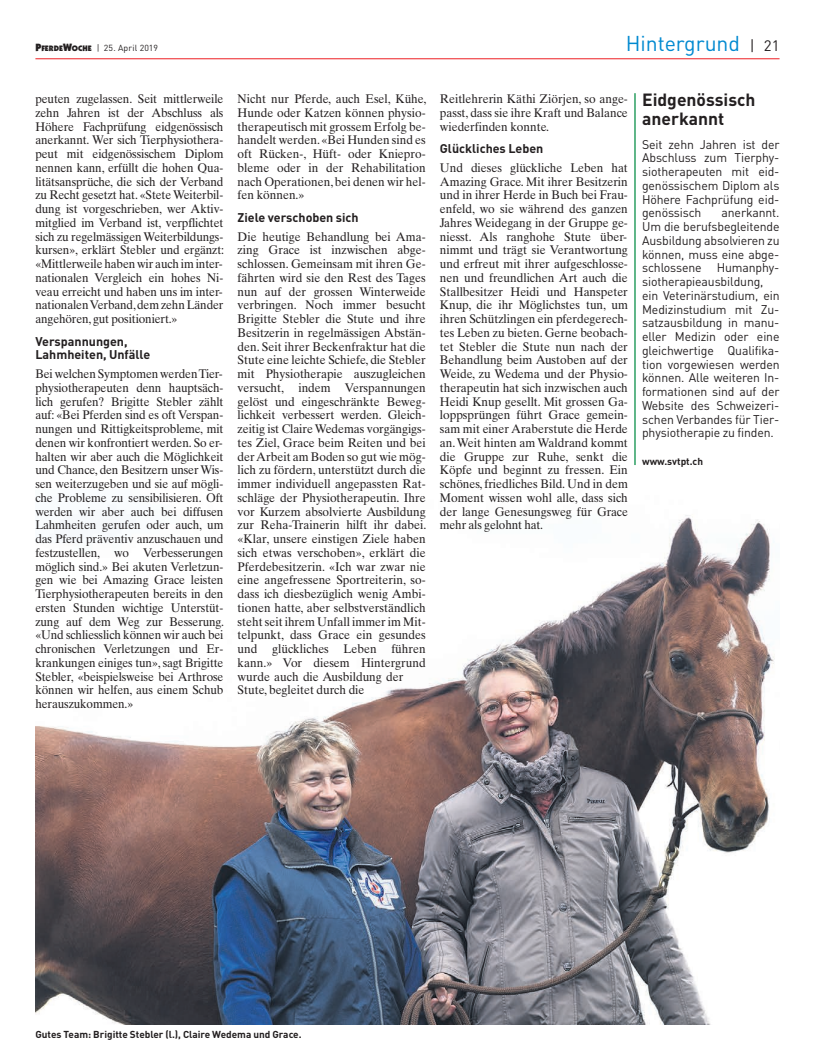
<style>
.page{position:relative;width:815px;height:1063px;background:#fff}
.page>*{position:absolute;margin:0;border:0;box-sizing:border-box;transform-origin:0 0}
.t1{font:21.25px "DIN";color:#0089d0}
.t2{font:700 17.5px/18.8px "DIN";color:#231f20}
.t3{font:12.5px/13.8px "Times Ten";color:#231f20;text-align:justify;scale:.95 1}
.t4{font:12.5px/13.8px "Times Ten";color:#231f20;text-align:justify;scale:.94 1}
.t5{font:12.5px/13.8px "DIN";letter-spacing:-.01em;color:#231f20;text-align:justify}
.t6{font:700 12.5px/13.8px "DIN";color:#231f20}
.t7{font:700 10px "DIN";color:#231f20}
.t8{font:8.75px "DIN";letter-spacing:.025em;color:#231f20}
.s1{font-family:"Itc Kabel";font-weight:900;font-size:10.62px}
.s2{font-family:"Itc Kabel";font-weight:900;font-size:8px}
.s3{font-size:15px;color:#231f20}
</style>
<div class="page">
<hr style="left:35px;top:58px;width:745px;height:1px;background:#ee1d23">
<img style="left:35px;top:515px;width:740px;height:510px">
<hr style="left:634px;top:93px;width:2px;height:372px;background:#028c43">
<p class="t8" style="left:35px;top:43px;width:124px"><span class="s1">P</span><span class="s2">FERDE</span><span class="s1">W</span><span class="s2">OCHE</span> | 25. April 2019</p>
<h1 class="t1" style="left:626px;top:30px;width:155px">Hintergrund <span class="s3">| 21</span></h1>
<p class="t4" style="left:35px;top:92px;width:202px">peuten zugelassen. Seit mittlerweile zehn Jahren ist der Abschluss als Höhere Fachprüfung eidgenössisch anerkannt. Wer sich Tierphysiothera&shy;peut mit eidgenössischem Diplom nennen kann, erfüllt die hohen Qua&shy;litätsansprüche, die sich der Verband zu Recht gesetzt hat. «Stete Weiterbil&shy;dung ist vorgeschrieben, wer Aktiv&shy;mitglied im Verband ist, verpflichtet sich zu regelmässigen Weiterbildungs&shy;kursen», erklärt Stebler und ergänzt: «Mittlerweile haben wir auch im inter&shy;nationalen Vergleich ein hohes Ni&shy;veau erreicht und haben uns im inter&shy;nationalen Verband, dem zehn Länder angehören, gut positioniert.»</p>
<p class="t6" style="left:35px;top:334px;width:116px">Verspannungen,<br>Lahmheiten, Unfälle</p>
<p class="t4" style="left:35px;top:367px;width:202px">Bei welchen Symptomen werden Tier&shy;physiotherapeuten denn hauptsäch&shy;lich gerufen? Brigitte Stebler zählt auf: «Bei Pferden sind es oft Verspan&shy;nungen und Rittigkeitsprobleme, mit denen wir konfrontiert werden. So er&shy;halten wir aber auch die Möglichkeit und Chance, den Besitzern unser Wis&shy;sen weiterzugeben und sie auf mögli&shy;che Probleme zu sensibilisieren. Oft werden wir aber auch bei diffusen Lahmheiten gerufen oder auch, um das Pferd präventiv anzuschauen und festzustellen, wo Verbesserungen möglich sind.» Bei akuten Verletzun&shy;gen wie bei Amazing Grace leisten Tierphysiotherapeuten bereits in den ersten Stunden wichtige Unterstüt&shy;zung auf dem Weg zur Besserung. «Und schliesslich können wir auch bei chronischen Verletzungen und Er&shy;krankungen einiges tun», sagt Brigitte Stebler, «beispielsweise bei Arthrose können wir helfen, aus einem Schub herauszukommen.»</p>
<p class="t3" style="left:238px;top:92px;width:200px">Nicht nur Pferde, auch Esel, Kühe, Hunde oder Katzen können physio&shy;therapeutisch mit grossem Erfolg be&shy;handelt werden. «Bei Hunden sind es oft Rücken-, Hüft- oder Kniepro&shy;bleme oder in der Rehabilitation nach Operationen, bei denen wir hel&shy;fen können.»</p>
<p class="t6" style="left:238px;top:210px;width:123px">Ziele verschoben sich</p>
<p class="t3" style="left:238px;top:229px;width:200px;text-align:left">Die heutige Behandlung bei Ama&shy;zing Grace ist inzwischen abge&shy;schlossen. Gemeinsam mit ihren Ge&shy;fährten wird sie den Rest des Tages nun auf der grossen Winterweide verbringen. Noch immer besucht Brigitte Stebler die Stute und ihre Besitzerin in regelmässigen Abstän&shy;den. Seit ihrer Beckenfraktur hat die Stute eine leichte Schiefe, die Stebler mit Physiotherapie auszugleichen versucht, indem Verspannungen gelöst und eingeschränkte Beweg&shy;lichkeit verbessert werden. Gleich&shy;zeitig ist Claire Wedemas vorgängigs - tes Ziel, Grace beim Reiten und bei der Arbeit am Boden so gut wie mög&shy;lich zu fördern, unterstützt durch die immer individuell angepassten Rat&shy;schläge der Physiotherapeutin. Ihre vor Kurzem absolvierte Ausbildung zur Reha-Trainerin hilft ihr dabei. «Klar, unsere einstigen Ziele haben sich etwas verschoben», erklärt die Pferdebesitzerin. «Ich war zwar nie eine angefressene Sport reiterin, so&shy;dass ich diesbezüglich wenig Ambi&shy;tionen hatte, aber selbstverständlich steht seit ihrem Unfall immer im Mit&shy;telpunkt, dass Grace ein gesundes und glückliches Leben führen kann.» Vor diesem Hintergrund wurde auch die Ausbildung der Stute, begleitet durch die</p>
<p class="t3" style="left:440px;top:92px;width:199px">Reitlehrerin Käthi Ziörjen, so ange&shy;passt, dass sie ihre Kraft und Balance wiederfinden konnte.</p>
<p class="t6" style="left:440px;top:141px;width:105px">Glückliches Leben</p>
<p class="t3" style="left:440px;top:161px;width:199px">Und dieses glückliche Leben hat Amazing Grace. Mit ihrer Besitzerin und in ihrer Herde in Buch bei Frau&shy;enfeld, wo sie wäh rend des ganzen Jahres Weidegang in der Gruppe ge&shy;niesst. Als ranghohe Stute über&shy;nimmt und trägt sie Verantwortung und erfreut mit ihrer aufgeschlosse&shy;nen und freundlichen Art auch die Stallbesitzer Heidi und Hanspeter Knup, die ihr Möglichstes tun, um ihren Schützlingen ein pferdegerech&shy;tes Leben zu bieten. Gerne beobach&shy;tet Stebler die Stute nun nach der Behandlung beim Austoben auf der Weide, zu Wedema und der Physio&shy;therapeutin hat sich inzwischen auch Heidi Knup gesellt. Mit grossen Ga&shy;loppsprüngen führt Grace gemein&shy;sam mit einer Araberstute die Herde an. Weit hinten am Waldrand kommt die Gruppe zur Ruhe, senkt die Köpfe und beginnt zu fressen. Ein schönes, friedliches Bild. Und in dem Moment wissen wohl alle, dass sich der lange Genesungsweg für Grace mehr als gelohnt hat.</p>
<h2 class="t2" style="left:642px;top:90px;width:115px">Eidgenössisch anerkannt</h2>
<p class="t5" style="left:642px;top:137px;width:139px">Seit zehn Jahren ist der Abschluss zum Tierphy&shy;siotherapeuten mit eid&shy;genössischem Diplom als Höhere Fachprüfung eid&shy;genössisch</p>
<p class="t5" style="left:642px;top:206px;width:139px;text-align:left;text-indent:79px">anerkannt.<br>Um die berufsbegleitende<br>Ausbildung absolvieren zu können, muss eine abge&shy;schlossene Humanphy&shy;siotherapieausbildung, ein Veterinärstudium, ein<br>Medizinstudium mit Zu&shy;satzausbildung in manu&shy;eller Medizin oder eine gleichwertige Qualifika&shy;tion vorgewiesen werden können. Alle weiteren In&shy;formationen sind auf der<br>Website des Schweizeri&shy;schen Verbandes für Tier&shy;physiotherapie zu finden.</p>
<p class="t7" style="left:642px;top:455px;width:63px">www.svtpt.ch</p>
<p class="t7" style="left:35px;top:1028px;width:268px">Gutes Team: Brigitte Stebler (l.), Claire Wedema und Grace.</p>
</div>
